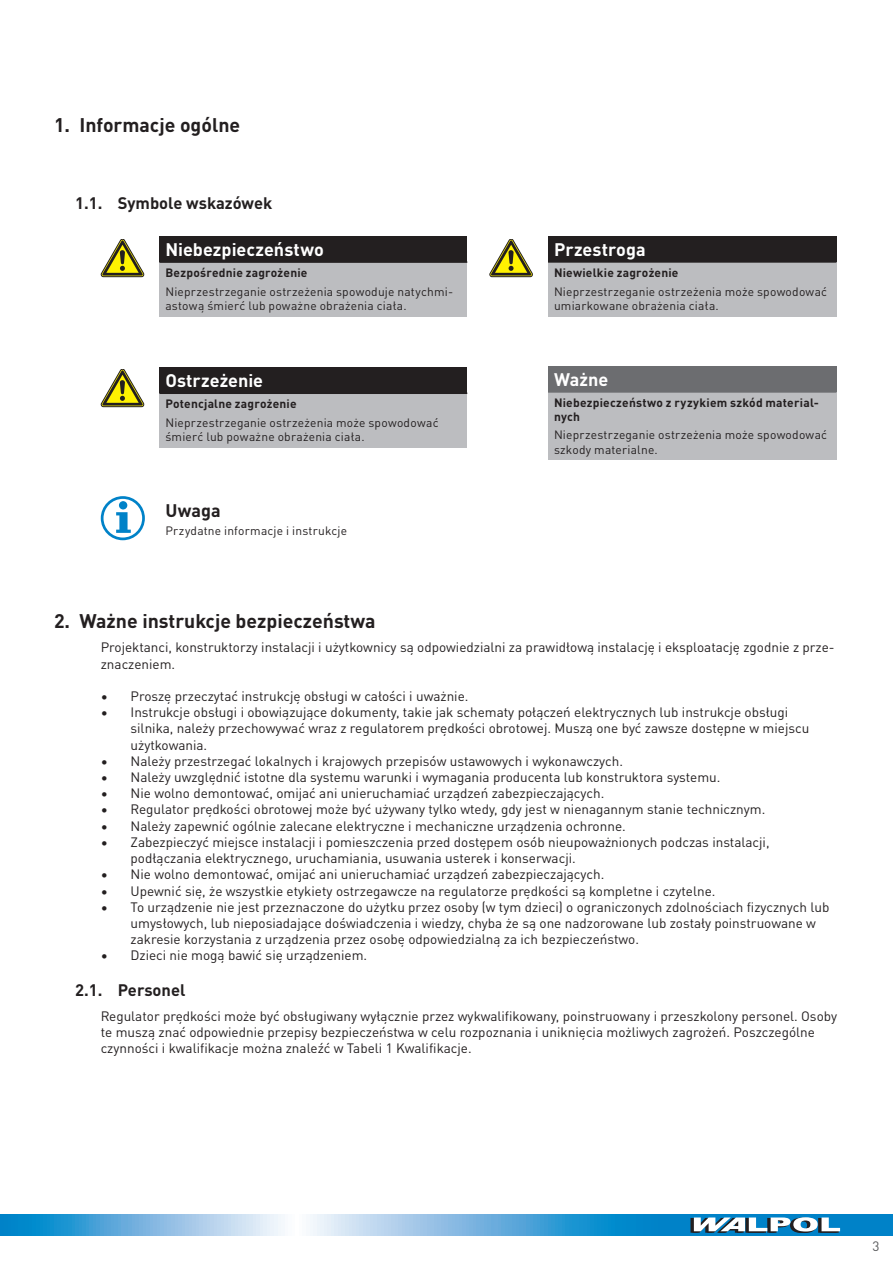
<style>
.page{position:relative;width:893px;height:1263px;background:#fff}
.page>*{position:absolute;margin:0;border:0;box-sizing:border-box;transform-origin:0 0}
.t1{font:700 19.5px "DIN Pro";color:#231f20}
.t2{font:700 18px "DIN Pro";color:#fff}
.t3{font:700 18px "DIN Pro";letter-spacing:.005em;color:#231f20}
.t4{font:700 16.5px "DIN Pro";color:#231f20}
.t5{font:13.5px/16.2px "DIN Pro";color:#231f20}
.t6{font:13.5px "DIN Pro";color:#57585a}
.t7{font:12px/14.4px "DIN Pro";letter-spacing:.015em;color:#231f20}
.t8{font:700 12px/13.5px "DIN Pro";letter-spacing:.02em;color:#231f20}
</style>
<div class="page">
<svg style="left:0;top:1214px;width:893px;height:21px"></svg>
<svg style="left:690px;top:1217px;width:150px;height:16px"></svg>
<svg style="left:101px;top:239px;width:43px;height:38px"></svg>
<div style="left:159px;top:236px;width:308px;height:26px;background:#231f20"></div>
<div style="left:159px;top:262px;width:308px;height:54px;background:#bcbdc0"></div>
<hr style="left:159px;top:261px;width:308px;height:2px;background:#231f20">
<svg style="left:490px;top:239px;width:43px;height:38px"></svg>
<div style="left:548px;top:236px;width:288px;height:26px;background:#231f20"></div>
<div style="left:548px;top:262px;width:288px;height:54px;background:#bcbdc0"></div>
<hr style="left:548px;top:261px;width:288px;height:2px;background:#231f20">
<svg style="left:101px;top:369px;width:43px;height:38px"></svg>
<div style="left:159px;top:367px;width:308px;height:26px;background:#231f20"></div>
<div style="left:159px;top:393px;width:308px;height:54px;background:#bcbdc0"></div>
<hr style="left:159px;top:392px;width:308px;height:2px;background:#231f20">
<div style="left:548px;top:366px;width:288px;height:26px;background:#6c6d70"></div>
<div style="left:548px;top:392px;width:288px;height:68px;background:#bcbdc0"></div>
<hr style="left:548px;top:391px;width:288px;height:2px;background:#6c6d70">
<svg style="left:101px;top:496px;width:44px;height:44px"></svg>
<h1 class="t1" style="left:54px;top:110px;width:188px">1. Informacje ogólne</h1>
<p class="t4" style="left:75px;top:190px;width:199px">1.1. Symbole wskazówek</p>
<h2 class="t2" style="left:165px;top:236px;width:160px">Niebezpieczeństwo</h2>
<p class="t8" style="left:165px;top:265px;width:144px">Bezpośrednie zagrożenie</p>
<p class="t7" style="left:165px;top:284px;width:289px">Nieprzestrzeganie ostrzeżenia spowoduje natychmi&shy;astową śmierć lub poważne obrażenia ciała.</p>
<h2 class="t2" style="left:165px;top:367px;width:99px">Ostrzeżenie</h2>
<p class="t8" style="left:165px;top:397px;width:133px">Potencjalne zagrożenie</p>
<p class="t7" style="left:165px;top:415px;width:275px">Nieprzestrzeganie ostrzeżenia może spowodować śmierć lub poważne obrażenia ciała.</p>
<h2 class="t3" style="left:165px;top:496px;width:57px">Uwaga</h2>
<p class="t7" style="left:165px;top:523px;width:183px">Przydatne informacje i instrukcje</p>
<h2 class="t2" style="left:554px;top:235px;width:93px">Przestroga</h2>
<p class="t8" style="left:554px;top:265px;width:126px">Niewielkie zagrożenie</p>
<p class="t7" style="left:554px;top:283px;width:275px">Nieprzestrzeganie ostrzeżenia może spowodować umiarkowane obrażenia ciała.</p>
<h2 class="t2" style="left:554px;top:365px;width:56px">Ważne</h2>
<p class="t8" style="left:554px;top:395px;width:266px">Niebezpieczeństwo z ryzykiem szkód material&shy;nych</p>
<p class="t7" style="left:554px;top:427px;width:275px">Nieprzestrzeganie ostrzeżenia może spowodować szkody materialne.</p>
<h1 class="t1" style="left:54px;top:605px;width:323px">2. Ważne instrukcje bezpieczeństwa</h1>
<p class="t5" style="left:101px;top:639px;width:735px">Projektanci, konstruktorzy instalacji i użytkownicy są odpowiedzialni za prawidłową instalację i eksploatację zgodnie z prze&shy;znaczeniem.</p>
<p class="t5" style="left:101px;top:687px;width:369px">• Proszę przeczytać instrukcję obsługi w całości i uważnie.</p>
<p class="t5" style="left:131px;top:703px;width:680px;text-indent:-30px">• Instrukcje obsługi i obowiązujące dokumenty, takie jak schematy połączeń elektrycznych lub instrukcje obsługi silnika, należy przechowywać wraz z regulatorem prędkości obrotowej. Muszą one być zawsze dostępne w miejscu użytkowania.</p>
<p class="t5" style="left:101px;top:752px;width:524px">• Należy przestrzegać lokalnych i krajowych przepisów ustawowych i wykonawczych.</p>
<p class="t5" style="left:101px;top:768px;width:621px">• Należy uwzględnić istotne dla systemu warunki i wymagania producenta lub konstruktora systemu.</p>
<p class="t5" style="left:101px;top:784px;width:505px">• Nie wolno demontować, omijać ani unieruchamiać urządzeń zabezpieczających.</p>
<p class="t5" style="left:101px;top:801px;width:666px">• Regulator prędkości obrotowej może być używany tylko wtedy, gdy jest w nienagannym stanie technicznym.</p>
<p class="t5" style="left:101px;top:817px;width:526px">• Należy zapewnić ogólnie zalecane elektryczne i mechaniczne urządzenia ochronne.</p>
<p class="t5" style="left:131px;top:833px;width:641px;text-indent:-30px">• Zabezpieczyć miejsce instalacji i pomieszczenia przed dostępem osób nieupoważnionych podczas instalacji, podłączania elektrycznego, uruchamiania, usuwania usterek i konserwacji.</p>
<p class="t5" style="left:101px;top:865px;width:505px">• Nie wolno demontować, omijać ani unieruchamiać urządzeń zabezpieczających.</p>
<p class="t5" style="left:101px;top:882px;width:616px">• Upewnić się, że wszystkie etykiety ostrzegawcze na regulatorze prędkości są kompletne i czytelne.</p>
<p class="t5" style="left:131px;top:898px;width:700px;text-indent:-30px">• To urządzenie nie jest przeznaczone do użytku przez osoby (w tym dzieci) o ograniczonych zdolnościach fizycznych lub umysłowych, lub nieposiadające doświadczenia i wiedzy, chyba że są one nadzorowane lub zostały poinstruowane w zakresie korzystania z urządzenia przez osobę odpowiedzialną za ich bezpieczeństwo.</p>
<p class="t5" style="left:101px;top:946px;width:268px">• Dzieci nie mogą bawić się urządzeniem.</p>
<p class="t4" style="left:75px;top:977px;width:112px">2.1. Personel</p>
<p class="t5" style="left:101px;top:1007px;width:738px">Regulator prędkości może być obsługiwany wyłącznie przez wykwalifikowany, poinstruowany i przeszkolony personel. Osoby te muszą znać odpowiednie przepisy bezpieczeństwa w celu rozpoznania i uniknięcia możliwych zagrożeń. Poszczególne czynności i kwalifikacje można znaleźć w Tabeli 1 Kwalifikacje.</p>
<p class="t6" style="left:873px;top:1236px;width:9px">3</p>
</div>
